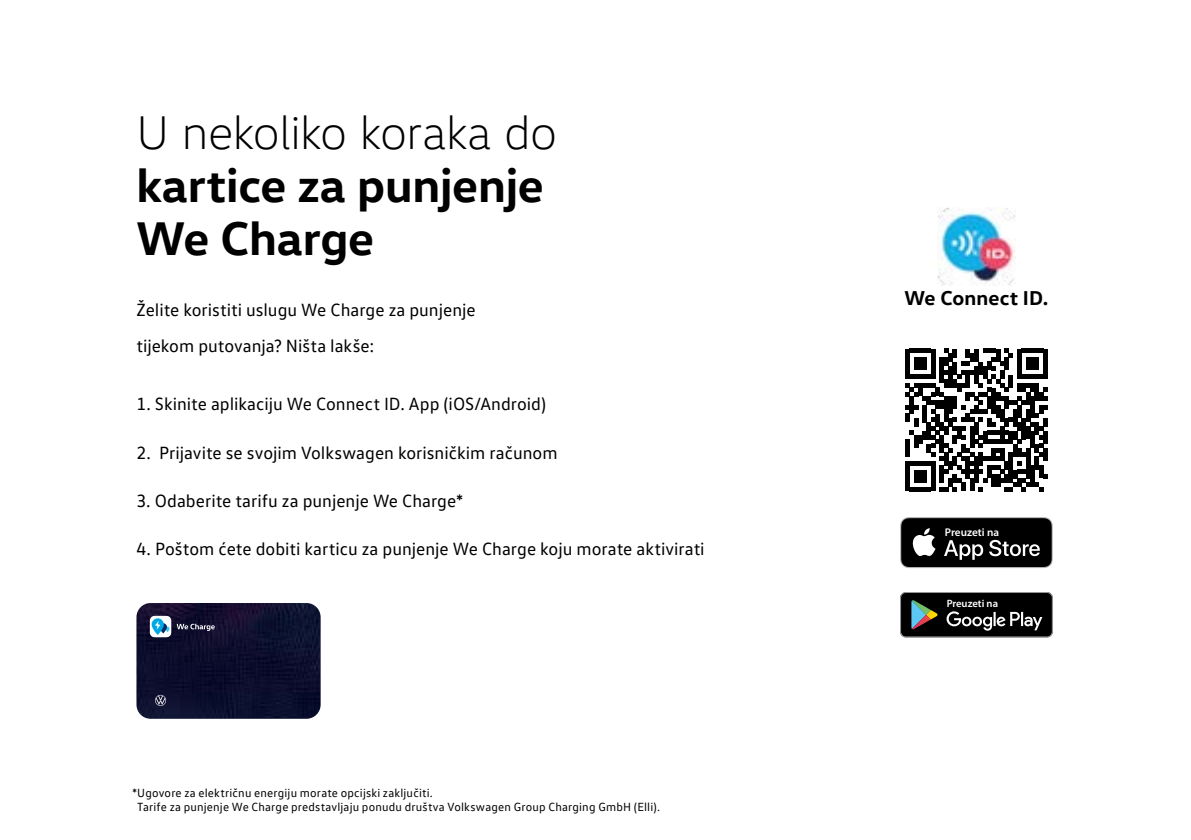
<style>
.page{position:relative;width:1191px;height:840px;background:#fff}
.page>*{position:absolute;margin:0;border:0;box-sizing:border-box;transform-origin:0 0}
.t1{font:700 48px/52.8px "VW Head";letter-spacing:-.005em;color:#000}
.t2{font:300 48px "VW Head";letter-spacing:-.01em;color:#000}
.t3{font:700 20.4px "VW Head";letter-spacing:.005em;color:#000}
.t4{font:18px/36px "VW Text";color:#000}
.t5{font:12px/14px "VW Text";letter-spacing:.015em;color:#000}
.t6{font:600 11.2px "Myriad Pro";color:#fff}
.t7{font:600 10.6px "Myriad Pro";color:#fff}
</style>
<div class="page">
<hr style="left:1190px;top:57px;width:1px;height:782px;background:#a7a9ac">
<svg style="left:900px;top:592px;width:152px;height:45px;background:#232524"></svg>
<svg style="left:900px;top:517px;width:152px;height:50px;background:#272727"></svg>
<svg style="left:136px;top:603px;width:185px;height:116px;background:#171937"></svg>
<img style="left:937px;top:207px;width:78px;height:78px">
<svg style="left:905px;top:348px;width:142px;height:143px"></svg>
<h1 class="t2" style="left:136px;top:105px;width:422px">U nekoliko koraka do</h1>
<h1 class="t1" style="left:136px;top:157px;width:409px">kartice za punjenje<br>We Charge</h1>
<p class="t4" style="left:136px;top:291px;width:341px">Želite koristiti uslugu We Charge za punjenje tijekom putovanja? Ništa lakše:</p>
<p class="t4" style="left:136px;top:385px;width:411px">1. Skinite aplikaciju We Connect ID. App (iOS/Android)</p>
<p class="t4" style="left:136px;top:433px;width:423px">2. Prijavite se svojim Volkswagen korisničkim računom</p>
<p class="t4" style="left:136px;top:481px;width:329px">3. Odaberite tarifu za punjenje We Charge*</p>
<p class="t4" style="left:136px;top:529px;width:569px">4. Poštom ćete dobiti karticu za punjenje We Charge koju morate aktivirati</p>
<p class="t5" style="left:137px;top:785px;width:524px;text-indent:-5px">*Ugovore za električnu energiju morate opcijski zaključiti.<br>Tarife za punjenje We Charge predstavljaju ponudu društva Volkswagen Group Charging GmbH (Elli).</p>
<p class="t3" style="left:904px;top:285px;width:146px">We Connect ID.</p>
<p class="t6" style="left:945px;top:525px;width:56px">Preuzeti na</p>
<p class="t7" style="left:946px;top:597px;width:53px">Preuzeti na</p>
</div>
